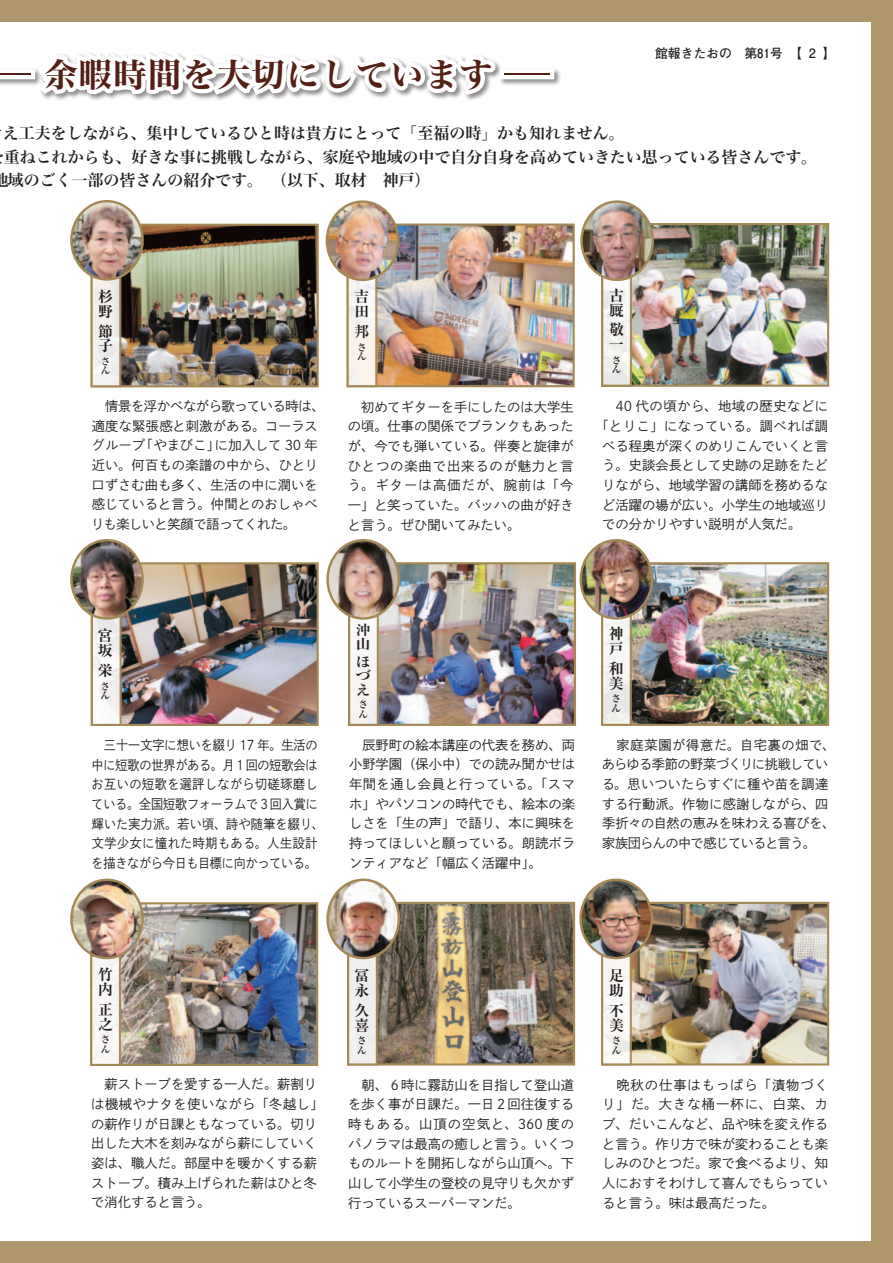
<style>
.page{position:relative;width:893px;height:1263px;background:#fff}
.page>*{position:absolute;margin:0;border:0;box-sizing:border-box;transform-origin:0 0}
.t1{font:33px "Hira Min Std N W7";letter-spacing:.05em;color:#542016;scale:2 1}
.t2{font:15.9px "Hira Min Pro W6";color:#231f20}
.t3{font:700 expanded 14.85px/14.9px "Ryumin Pro";color:#231f20}
.t4{font:700 expanded 13.65px/13.6px "Ryumin Pro";color:#231f20;scale:1.09 1}
.t5{font:13.35px/19.6px "P Shuei Go Kin Std L";color:#231f20;text-align:justify}
.t6{font:13.35px/19.6px "P Shuei Go Kin Std L";color:#231f20;text-align:center;scale:.91 1}
.t7{font:13.35px "P Shuei Go Kin Std L";letter-spacing:-.02em;color:#231f20;scale:.91 1}
.t8{font:13.35px "P Shuei Go Kin Std L";letter-spacing:-.03em;color:#231f20}
.t9{font:13.35px "P Shuei Go Kin Std L";letter-spacing:-.05em;color:#231f20}
.t10{font:13.35px "P Shuei Go Kin Std L";letter-spacing:-.04em;color:#231f20}
.t11{font:700 12.75px "Futo Go B101 Pro";color:#231f20}
.t12{font:700 expanded 9.6px/9.6px "Ryumin Pro";color:#231f20}
</style>
<div class="page">
<img style="left:378px;top:905px;width:194px;height:157px">
<div style="left:347px;top:902px;width:228px;height:163px;border:2px solid #a48957"></div>
<div style="left:347px;top:954px;width:31px;height:111px;background:#f0efed;border:2px solid #a48957"></div>
<img style="left:328px;top:881px;width:71px;height:76px">
<div style="left:326px;top:878px;width:74px;height:81px;border:2px solid #a48957;border-radius:50%"></div>
<img style="left:122px;top:565px;width:194px;height:158px">
<div style="left:91px;top:562px;width:228px;height:164px;border:2px solid #a48957"></div>
<div style="left:91px;top:615px;width:31px;height:111px;background:linear-gradient(to bottom,#eeeded,#fbf9f9);border:2px solid #a48957"></div>
<img style="left:71px;top:540px;width:72px;height:78px">
<div style="left:70px;top:539px;width:74px;height:81px;border:2px solid #a48957;border-radius:50%"></div>
<img style="left:632px;top:905px;width:194px;height:157px">
<div style="left:601px;top:902px;width:228px;height:163px;border:2px solid #a48957"></div>
<div style="left:601px;top:954px;width:31px;height:111px;background:linear-gradient(to bottom,#f9f5f1,#f8f7f5);border:2px solid #a48957"></div>
<img style="left:581px;top:881px;width:71px;height:77px">
<div style="left:579px;top:878px;width:74px;height:81px;border:2px solid #a48957;border-radius:50%"></div>
<img style="left:121px;top:905px;width:194px;height:158px">
<div style="left:90px;top:902px;width:228px;height:164px;border:2px solid #a48957"></div>
<div style="left:90px;top:954px;width:31px;height:112px;background:#f8f6f5;border:2px solid #a48957"></div>
<img style="left:71px;top:881px;width:72px;height:77px">
<div style="left:70px;top:878px;width:74px;height:81px;border:2px solid #a48957;border-radius:50%"></div>
<img style="left:121px;top:235px;width:195px;height:149px">
<div style="left:91px;top:224px;width:228px;height:163px;border:2px solid #a48957"></div>
<div style="left:91px;top:276px;width:30px;height:111px;background:linear-gradient(to bottom,#f2ece7,#f2f2f3);border:2px solid #a48957"></div>
<img style="left:71px;top:235px;width:72px;height:44px">
<div style="left:70px;top:200px;width:74px;height:81px;border:2px solid #a48957;border-radius:50%"></div>
<img style="left:632px;top:226px;width:194px;height:158px">
<div style="left:601px;top:223px;width:228px;height:164px;border:2px solid #a48957"></div>
<div style="left:601px;top:275px;width:31px;height:112px;background:linear-gradient(to bottom,#f8f8f7,#ecece8);border:2px solid #a48957"></div>
<img style="left:583px;top:203px;width:70px;height:77px">
<div style="left:580px;top:200px;width:74px;height:81px;border:2px solid #a48957;border-radius:50%"></div>
<img style="left:379px;top:565px;width:194px;height:158px">
<div style="left:348px;top:562px;width:228px;height:164px;border:2px solid #a48957"></div>
<div style="left:348px;top:614px;width:31px;height:112px;background:#f7f5f3;border:2px solid #a48957"></div>
<img style="left:329px;top:541px;width:70px;height:77px">
<div style="left:326px;top:539px;width:74px;height:81px;border:2px solid #a48957;border-radius:50%"></div>
<img style="left:632px;top:565px;width:194px;height:158px">
<div style="left:601px;top:562px;width:228px;height:164px;border:2px solid #a48957"></div>
<div style="left:601px;top:614px;width:31px;height:112px;background:linear-gradient(to bottom,#f9f9f6,#ebeaea);border:2px solid #a48957"></div>
<img style="left:582px;top:540px;width:70px;height:78px">
<div style="left:579px;top:539px;width:74px;height:81px;border:2px solid #a48957;border-radius:50%"></div>
<img style="left:377px;top:227px;width:195px;height:157px">
<div style="left:347px;top:224px;width:228px;height:163px;border:2px solid #a48957"></div>
<div style="left:347px;top:276px;width:30px;height:111px;background:#f9f3ed;border:2px solid #a48957"></div>
<img style="left:327px;top:235px;width:71px;height:45px">
<div style="left:326px;top:200px;width:73px;height:81px;border:2px solid #a48957;border-radius:50%"></div>
<div style="left:0;top:0;width:893px;height:21px;background:#af966c"></div>
<div style="left:0;top:1242px;width:893px;height:21px;background:#af966c"></div>
<div style="left:872px;top:0;width:21px;height:1263px;background:#af966c"></div>
<div style="left:0;top:51px;width:562px;height:51px;background:#231f20;opacity:.5"></div>
<svg style="left:0;top:21px;width:500px;height:214px"></svg>
<h1 class="t1" style="left:-25px;top:51px;width:294px">－余暇時間を大切にしています－</h1>
<p class="t11" style="left:655px;top:43px;width:129px">館報きたおの　第81号</p>
<p class="t11" style="left:789px;top:43px;width:14px">】</p>
<p class="t11" style="left:823px;top:43px;width:14px">【</p>
<p class="t11" style="left:809px;top:43px;width:9px">2</p>
<p class="t2" style="left:3px;top:119px;width:623px">え工夫をしながら、集中しているひと時は貴方にとって「至福の時」かも知れません。</p>
<p class="t2" style="left:4px;top:143px;width:815px">重ねこれからも、好きな事に挑戦しながら、家庭や地域の中で自分自身を高めていきたい思っている皆さんです。</p>
<p class="t2" style="left:-8px;top:166px;width:440px">地域のごく一部の皆さんの紹介です。　（以下、取材　神戸(</p>
<p class="t3" style="left:98px;top:288px;width:16px">杉野</p>
<p class="t3" style="left:98px;top:322px;width:16px">節子</p>
<p class="t12" style="left:101px;top:356px;width:11px">さん</p>
<p class="t8" style="left:92px;top:397px;width:234px">　情景を浮かべながら歌っている時は、</p>
<p class="t5" style="left:92px;top:416px;width:228px">適度な緊張感と刺激がある。コーラス</p>
<p class="t5" style="left:215px;top:435px;width:104px">に加入して 30 年</p>
<p class="t5" style="left:91px;top:435px;width:228px;text-align:left">グループ<br>近い。何百もの楽譜の中から、ひとり口ずさむ曲も多く、生活の中に潤いを感じていると言う。仲間とのおしゃべ</p>
<p class="t5" style="left:140px;top:435px;width:82px">「やまびこ」</p>
<p class="t10" style="left:91px;top:515px;width:207px">りも楽しいと笑顔で語ってくれた。</p>
<p class="t3" style="left:355px;top:288px;width:16px">吉田</p>
<p class="t3" style="left:355px;top:323px;width:16px">邦</p>
<p class="t12" style="left:357px;top:341px;width:11px">さん</p>
<p class="t5" style="left:348px;top:397px;width:227px">　初めてギターを手にしたのは大学生の頃。仕事の関係でブランクもあったが、今でも弾いている。伴奏と旋律がひとつの楽曲で出来るのが魅力と言う。ギターは高価だが、腕前は「今一」と笑っていた。バッハの曲が好き</p>
<p class="t5" style="left:348px;top:515px;width:174px">と言う。ぜひ聞いてみたい。</p>
<p class="t3" style="left:609px;top:287px;width:16px">古厩</p>
<p class="t3" style="left:609px;top:321px;width:16px">敬一</p>
<p class="t12" style="left:612px;top:355px;width:11px">さん</p>
<p class="t5" style="left:596px;top:396px;width:234px;text-align:center">　40 代の頃から、地域の歴史などに「とりこ」になっている。調べれば調べる程奥が深くのめりこんでいくと言う。史談会長として史跡の足跡をたどりながら、地域学習の講師を務めるなど活躍の場が広い。小学生の地域巡り</p>
<p class="t5" style="left:602px;top:514px;width:201px">での分かりやすい説明が人気だ。</p>
<p class="t3" style="left:98px;top:627px;width:16px">宮坂</p>
<p class="t3" style="left:98px;top:662px;width:16px">栄</p>
<p class="t12" style="left:101px;top:680px;width:11px">さん</p>
<p class="t6" style="left:92px;top:735px;width:257px">三十一文字に想いを綴り 17 年。生活の<br>中に短歌の世界がある。月１回の短歌会はお互いの短歌を選評しながら切磋琢磨している。全国短歌フォーラムで３回入賞に輝いた実力派。若い頃、詩や随筆を綴り、文学少女に憧れた時期もある。人生設計</p>
<p class="t7" style="left:92px;top:854px;width:249px">を描きながら今日も目標に向かっている。</p>
<p class="t4" style="left:356px;top:622px;width:14px">沖山</p>
<p class="t4" style="left:356px;top:654px;width:15px;text-align:justify">ほづえ</p>
<p class="t12" style="left:358px;top:699px;width:11px">さん</p>
<p class="t5" style="left:349px;top:734px;width:227px">　辰野町の絵本講座の代表を務め、両小野学園（保小中）での読み聞かせは年間を通し会員と行っている。「スマホ」やパソコンの時代でも、絵本の楽しさを「生の声」で語り、本に興味を持ってほしいと願っている。朗読ボラ</p>
<p class="t5" style="left:349px;top:852px;width:194px">ンティアなど「幅広く活躍中」。</p>
<p class="t3" style="left:609px;top:625px;width:16px">神戸</p>
<p class="t3" style="left:609px;top:660px;width:16px">和美</p>
<p class="t12" style="left:611px;top:693px;width:11px">さん</p>
<p class="t5" style="left:602px;top:734px;width:235px;text-align:left">　家庭菜園が得意だ。自宅裏の畑で、あらゆる季節の野菜づくりに挑戦している。思いついたらすぐに種や苗を調達する行動派。作物に感謝しながら、四季折々の自然の恵みを味わえる喜びを、</p>
<p class="t9" style="left:602px;top:834px;width:215px">家族団らんの中で感じていると言う。</p>
<p class="t3" style="left:98px;top:966px;width:16px">竹内</p>
<p class="t3" style="left:98px;top:1001px;width:16px">正之</p>
<p class="t12" style="left:101px;top:1034px;width:11px">さん</p>
<p class="t5" style="left:91px;top:1074px;width:234px;text-align:center">薪ストーブを愛する一人だ。薪割り<br>は機械やナタを使いながら「冬越し「の薪作りが日課ともなっている。切り出した大木を刻みながら薪にしていく姿は、職人だ。部屋中を暖かくする薪ストーブ。積み上げられた薪はひと冬</p>
<p class="t5" style="left:91px;top:1192px;width:121px">で消化すると言う。</p>
<p class="t3" style="left:355px;top:967px;width:16px">冨永</p>
<p class="t3" style="left:355px;top:1002px;width:16px">久喜</p>
<p class="t12" style="left:357px;top:1035px;width:11px">さん</p>
<p class="t5" style="left:348px;top:1075px;width:227px;text-indent:13px">朝、６時に霧訪山を目指して登山道を歩く事が日課だ。一日２回往復する時もある。山頂の空気と、360 度のパノラマは最高の癒しと言う。いくつものルートを開拓しながら山頂へ。下山して小学生の登校の見守りも欠かず</p>
<p class="t5" style="left:348px;top:1192px;width:174px">行っているスーパーマンだ。</p>
<p class="t3" style="left:609px;top:967px;width:16px">足助</p>
<p class="t3" style="left:609px;top:1002px;width:16px">不美</p>
<p class="t12" style="left:612px;top:1035px;width:11px">さん</p>
<p class="t5" style="left:602px;top:1075px;width:227px">　晩秋の仕事はもっぱら「漬物づくり」だ。大きな桶一杯に、白菜、カブ、だいこんなど、品や味を変え作ると言う。作り方で味が変わることも楽しみのひとつだ。家で食べるより、知人におすそわけして喜んでもらってい</p>
<p class="t5" style="left:602px;top:1192px;width:174px">ると言う。味は最高だった。</p>
</div>
